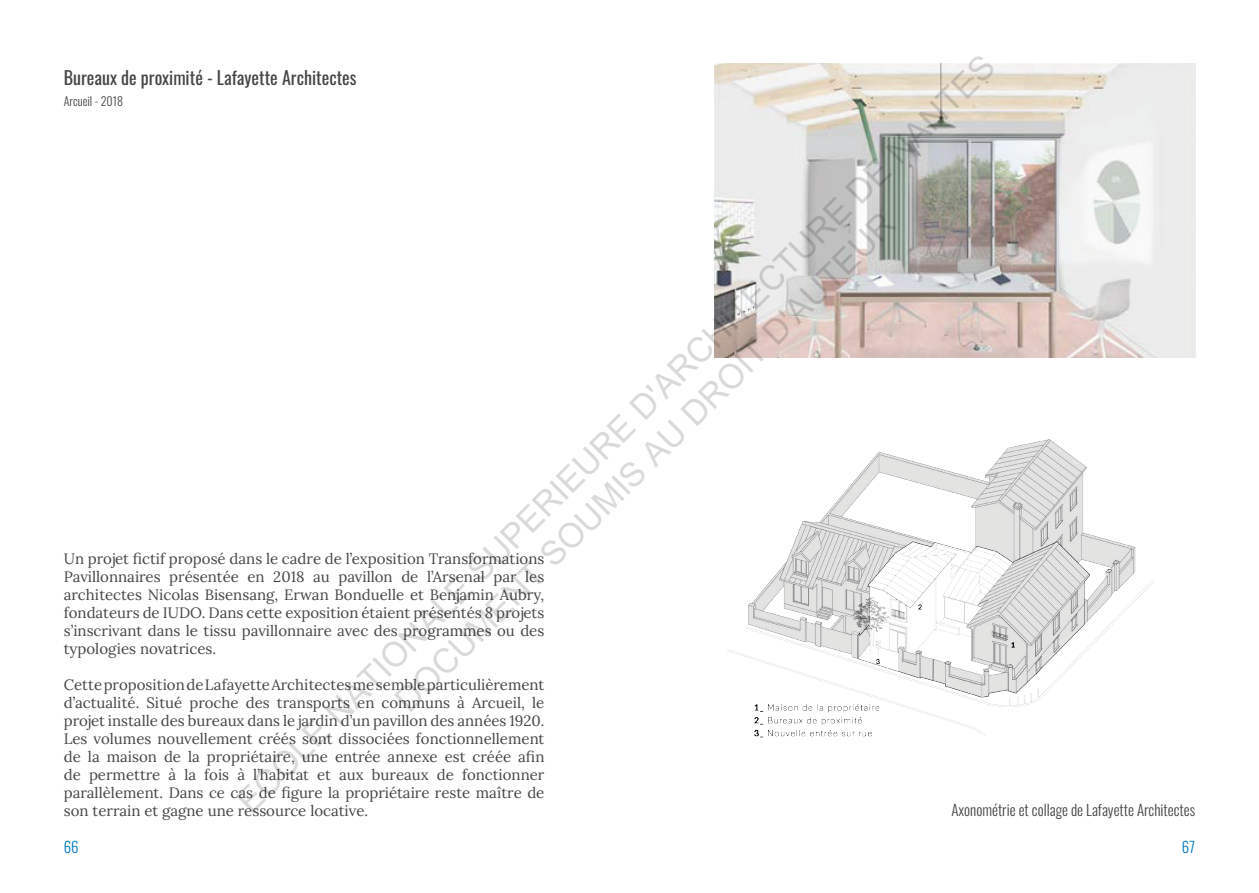
<style>
.page{position:relative;width:1259px;height:893px;background:#fff}
.page>*{position:absolute;margin:0;border:0;box-sizing:border-box;transform-origin:0 0}
.t1{font:33.9px "Arial";color:rgb(0 0 0/.15)}
.t2{font:18px "Oswald";color:#454647}
.t3{font:15px/18px "Lora";color:#454647;text-align:justify}
.t4{font:300 15px "Oswald";color:#454647}
.t5{font:300 15px "Oswald";color:#0077c0}
.t6{font:300 12px "Oswald";color:#454647}
</style>
<div class="page">
<img style="left:728px;top:439px;width:427px;height:299px">
<img style="left:714px;top:64px;width:481px;height:294px">
<h1 class="t1" style="left:227px;top:790px;width:1056px;rotate:-45deg">ECOLE NATIONALE SUPERIEURE D'ARCHITECTURE DE NANTES</h1>
<p class="t2" style="left:64px;top:62px;width:294px">Bureaux de proximité - Lafayette Architectes</p>
<p class="t6" style="left:64px;top:91px;width:61px">Arcueil - 2018</p>
<h1 class="t1" style="left:384px;top:689px;width:691px;rotate:-45deg">DOCUMENT SOUMIS AU DROIT D'AUTEUR</h1>
<p class="t3" style="left:64px;top:549px;width:482px">Un projet fictif proposé dans le cadre de l’exposition Transformations Pavillonnaires présentée en 2018 au pavillon de l’Arsenal par les architectes Nicolas Bisensang, Erwan Bonduelle et Benjamin Aubry, fondateurs de IUDO. Dans cette exposition étaient présentés 8 projets s’inscrivant dans le tissu pavillonnaire avec des programmes ou des typologies novatrices.</p>
<p class="t3" style="left:64px;top:675px;width:482px">Cette proposition de Lafayette Architectes me semble particulièrement d’actualité. Situé proche des transports en communs à Arcueil, le projet installe des bureaux dans le jardin d’un pavillon des années 1920.<br>Les volumes nouvellement créés sont dissociées fonctionnellement de la maison de la propriétaire, une entrée annexe est créée afin de permettre à la fois à l’habitat et aux bureaux de fonctionner parallèlement. Dans ce cas de figure la propriétaire reste maître de son terrain et gagne une ressource locative.</p>
<p class="t4" style="left:951px;top:797px;width:245px">Axonométrie et collage de Lafayette Architectes</p>
<p class="t5" style="left:64px;top:833px;width:16px">66</p>
<p class="t5" style="left:1181px;top:833px;width:15px">67</p>
</div>
